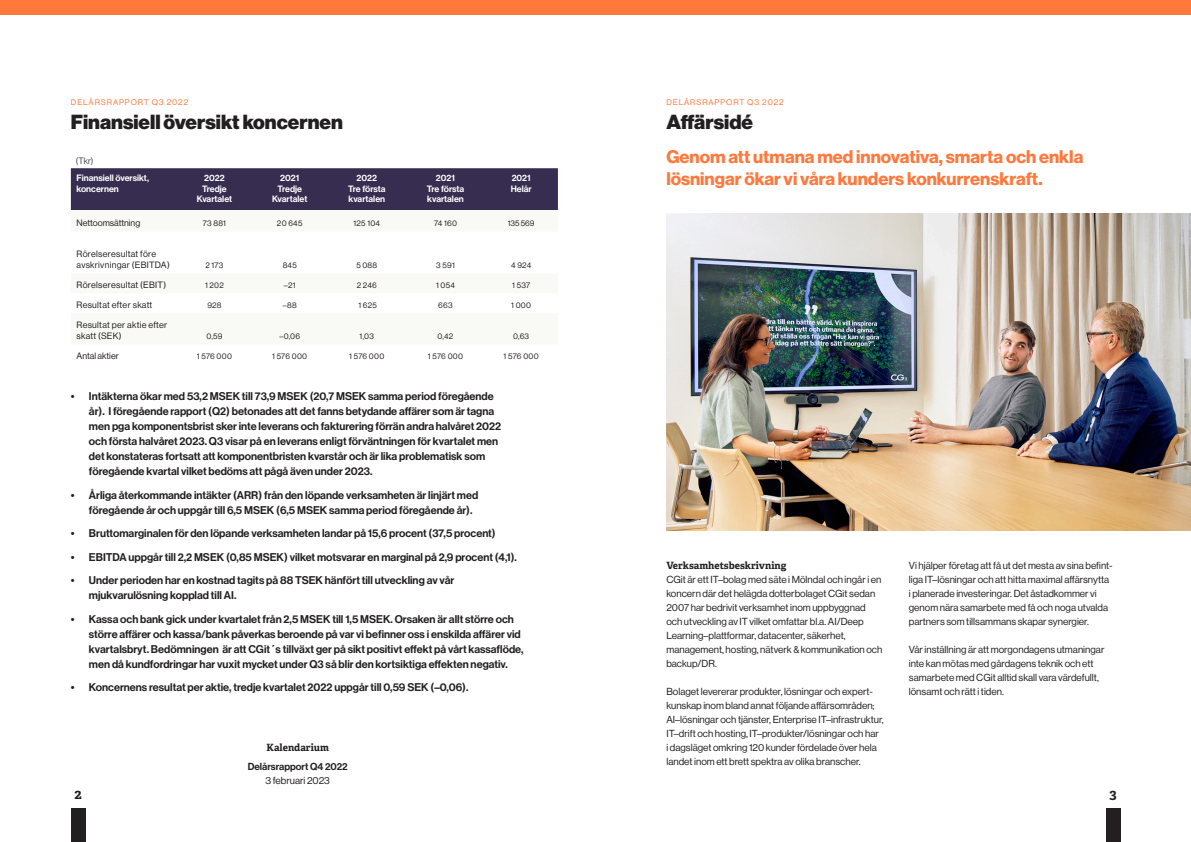
<style>
.page{position:relative;width:1191px;height:842px;background:#fff}
.page>*{position:absolute;margin:0;border:0;box-sizing:border-box;transform-origin:0 0}
.Rubrik_1{font:20px "N Haas Grotesk DS Pro 95 Blk";color:#231f20}
.Mellanrubrik{font:17.9px/21.5px "N Haas Grotesk DS Pro 75 Bd";color:#ff783c}
.t1{font:700 14px "Adelle";color:#231f20}
.t2{font:11px/15px "N Haas Grotesk DS Pro 65 Md";color:#231f20}
.Bröd{font:10px/14px "N Haas Grotesk DS Pro 55 Rg";color:#231f20}
.Mellanrubbe{font:700 10px "Adelle";color:#231f20}
.Bröd-2{font:10px/14px "N Haas Grotesk DS Pro 65 Md";color:#231f20;text-align:center}
.t3{font:9px/10.8px "N Haas Grotesk DS Pro 65 Md";color:#fff;text-align:center}
.Siffror{font:9px/10.8px "N Haas Grotesk DS Pro 55 Rg";letter-spacing:.03em;color:#231f20}
.Siffror-2{font:9px "N Haas Grotesk DS Pro 55 Rg";color:#231f20}
.t4{font:9px "N Haas Grotesk DS Pro 45 Lt";color:#231f20}
.Siffror-3{font:8px "N Haas Grotesk DS Pro 55 Rg";letter-spacing:.03em;color:#231f20}
.Siffror_medium{font:8px "N Haas Grotesk DS Pro 55 Rg";letter-spacing:.015em;color:#231f20}
.t5{font:8px "N Haas Grotesk DS Pro 55 Rg";letter-spacing:.115em;color:#ff783c}
.s1{font-family:"N Haas Grotesk DS Pro 55 Rg"}
</style>
<div class="page">
<div style="left:1106px;top:808px;width:14px;height:34px;background:#231f20"></div>
<div style="left:0;top:0;width:595px;height:15px;background:#ff783c"></div>
<div style="left:595px;top:0;width:596px;height:15px;background:#ff783c"></div>
<div style="left:71px;top:808px;width:14px;height:34px;background:#231f20"></div>
<img style="left:666px;top:213px;width:525px;height:317px">
<div style="left:71px;top:168px;width:487px;height:42px;background:#372d50"></div>
<p class="t5" style="left:71px;top:98px;width:119px">DELÅRSRAPPORT Q3 2022</p>
<p class="Rubrik_1" style="left:71px;top:111px;width:273px">Finansiell översikt koncernen</p>
<p class="t4" style="left:76px;top:156px;width:19px">(Tkr)</p>
<p class="t3" style="left:77px;top:172px;width:74px;text-align:left">Finansiell översikt, koncernen</p>
<p class="t3" style="left:197px;top:172px;width:37px">2022<br>Tredje<br>Kvartalet</p>
<p class="t3" style="left:272px;top:172px;width:37px">2021<br>Tredje<br>Kvartalet</p>
<p class="t3" style="left:348px;top:172px;width:39px">2022<br>Tre första kvartalen</p>
<p class="t3" style="left:427px;top:172px;width:39px">2021<br>Tre första kvartalen</p>
<p class="t3" style="left:511px;top:172px;width:22px;text-align:left">2021<br>Helår</p>
<p class="Siffror-2" style="left:77px;top:218px;width:65px">Nettoomsättning</p>
<p class="Siffror-3" style="left:203px;top:219px;width:25px">73 881</p>
<p class="Siffror-3" style="left:277px;top:219px;width:27px">20 645</p>
<p class="Siffror-3" style="left:353px;top:219px;width:28px">125 104</p>
<p class="Siffror-3" style="left:434px;top:219px;width:24px">74 160</p>
<p class="Siffror_medium" style="left:508px;top:219px;width:28px">135 569</p>
<p class="Siffror" style="left:77px;top:249px;width:95px">Rörelseresultat före avskrivningar (EBITDA)</p>
<p class="Siffror-3" style="left:205px;top:260px;width:20px">2 173</p>
<p class="Siffror-3" style="left:283px;top:260px;width:16px">845</p>
<p class="Siffror-3" style="left:356px;top:260px;width:22px">5 088</p>
<p class="Siffror-3" style="left:436px;top:260px;width:20px">3 591</p>
<p class="Siffror-3" style="left:511px;top:260px;width:22px">4 924</p>
<p class="Siffror" style="left:77px;top:279px;width:91px">Rörelseresultat (EBIT)</p>
<p class="Siffror-3" style="left:205px;top:280px;width:20px">1 202</p>
<p class="Siffror-3" style="left:284px;top:280px;width:13px">–21</p>
<p class="Siffror-3" style="left:357px;top:280px;width:22px">2 246</p>
<p class="Siffror-3" style="left:436px;top:280px;width:20px">1 054</p>
<p class="Siffror-3" style="left:512px;top:280px;width:19px">1 537</p>
<p class="Siffror" style="left:77px;top:299px;width:77px">Resultat efter skatt</p>
<p class="Siffror-3" style="left:207px;top:300px;width:16px">928</p>
<p class="Siffror-3" style="left:283px;top:300px;width:15px">–88</p>
<p class="Siffror-3" style="left:358px;top:300px;width:20px">1 625</p>
<p class="Siffror-3" style="left:438px;top:300px;width:16px">663</p>
<p class="Siffror-3" style="left:511px;top:300px;width:21px">1 000</p>
<p class="Siffror" style="left:77px;top:319px;width:92px">Resultat per aktie efter skatt (SEK)</p>
<p class="Siffror-3" style="left:206px;top:331px;width:17px">0,59</p>
<p class="Siffror-3" style="left:279px;top:331px;width:22px">–0,06</p>
<p class="Siffror-3" style="left:360px;top:331px;width:16px">1,03</p>
<p class="Siffror_medium" style="left:437px;top:331px;width:17px">0,42</p>
<p class="Siffror_medium" style="left:513px;top:331px;width:17px">0,63</p>
<p class="Siffror-2" style="left:77px;top:350px;width:44px">Antal aktier</p>
<p class="Siffror_medium" style="left:197px;top:351px;width:37px">1 576 000</p>
<p class="Siffror_medium" style="left:272px;top:351px;width:37px">1 576 000</p>
<p class="Siffror_medium" style="left:349px;top:351px;width:37px">1 576 000</p>
<p class="Siffror_medium" style="left:428px;top:351px;width:37px">1 576 000</p>
<p class="Siffror_medium" style="left:503px;top:351px;width:37px">1 576 000</p>
<p class="t2" style="left:89px;top:389px;width:414px;text-indent:-18px">• Intäkterna ökar med 53,2 MSEK till 73,9 MSEK (20,7 MSEK samma period föregående år). I föregående rapport (Q2) betonades att det fanns betydande affärer som är tagna men pga komponentsbrist sker inte leverans och fakturering förrän andra halvåret 2022 och första halvåret 2023. Q3 visar på en leverans enligt förväntningen för kvartalet men det konstateras fortsatt att komponentbristen kvarstår och är lika problematisk som föregående kvartal vilket bedöms att pågå även under 2023.</p>
<p class="t2" style="left:89px;top:488px;width:391px;text-indent:-18px">• Årliga återkommande intäkter (ARR) från den löpande verksamheten är linjärt med föregående år och uppgår till 6,5 MSEK (6,5 MSEK samma period föregående år).</p>
<p class="t2" style="left:71px;top:526px;width:426px">• Bruttomarginalen för den löpande verksamheten landar på 15,6 procent (37,5 procent)</p>
<p class="t2" style="left:71px;top:550px;width:447px">• EBITDA uppgår till 2,2 MSEK (0,85 MSEK) vilket motsvarar en marginal på 2,9 procent (4,1).</p>
<p class="t2" style="left:89px;top:573px;width:367px;text-indent:-18px">• Under perioden har en kostnad tagits på 88 TSEK hänfört till utveckling av vår mjukvarulösning kopplad till AI.</p>
<p class="t2" style="left:89px;top:612px;width:436px;text-indent:-18px">• Kassa och bank gick under kvartalet från 2,5 MSEK till 1,5 MSEK. Orsaken är allt större och större affärer och kassa/bank påverkas beroende på var vi befinner oss i enskilda affärer vid kvartalsbryt. Bedömningen är att CGit´s tillväxt ger på sikt positivt effekt på vårt kassaflöde, men då kundfordringar har vuxit mycket under Q3 så blir den kortsiktiga effekten negativ.</p>
<p class="t2" style="left:71px;top:680px;width:399px">• Koncernens resultat per aktie, tredje kvartalet 2022 uppgår till 0,59 SEK (–0,06).</p>
<p class="Mellanrubbe" style="left:266px;top:741px;width:64px">Kalendarium</p>
<p class="Bröd-2" style="left:248px;top:760px;width:102px">Delårsrapport Q4 2022<br><span class="s1">3 februari 2023</span></p>
<p class="t5" style="left:666px;top:98px;width:119px">DELÅRSRAPPORT Q3 2022</p>
<p class="Rubrik_1" style="left:666px;top:111px;width:88px">Affärsidé</p>
<p class="Mellanrubrik" style="left:666px;top:146px;width:418px">Genom att utmana med innovativa, smarta och enkla lösningar ökar vi våra kunders konkurrenskraft.</p>
<p class="Mellanrubbe" style="left:666px;top:559px;width:122px">Verksamhetsbeskrivning</p>
<p class="Bröd" style="left:666px;top:573px;width:217px">CGit är ett IT–bolag med säte i Mölndal och ingår i en koncern där det helägda dotterbolaget CGit sedan 2007 har bedrivit verksamhet inom uppbyggnad och utveckling av IT vilket omfattar bl.a. AI/Deep Learning–plattformar, datacenter, säkerhet, management, hosting, nätverk &amp; kommunikation och backup/DR.</p>
<p class="Bröd" style="left:666px;top:685px;width:219px">Bolaget levererar produkter, lösningar och expert&shy;kunskap inom bland annat följande affärsområden; AI–lösningar och tjänster, Enterprise IT–infrastruktur, IT–drift och hosting, IT–produkter/lösningar och har<br>i dagsläget omkring 120 kunder fördelade över hela landet inom ett brett spektra av olika branscher.</p>
<p class="Bröd" style="left:909px;top:559px;width:205px">Vi hjälper företag att få ut det mesta av sina befint&shy;liga IT–lösningar och att hitta maximal affärsnytta i planerade investeringar. Det åstadkommer vi genom nära samarbete med få och noga utvalda partners som tillsammans skapar synergier.</p>
<p class="Bröd" style="left:909px;top:643px;width:197px">Vår inställning är att morgondagens utmaningar inte kan mötas med gårdagens teknik och ett samarbete med CGit alltid skall vara värdefullt, lönsamt och rätt i tiden.</p>
<p class="t1" style="left:74px;top:785px;width:9px">2</p>
<p class="t1" style="left:1109px;top:785px;width:9px">3</p>
</div>
